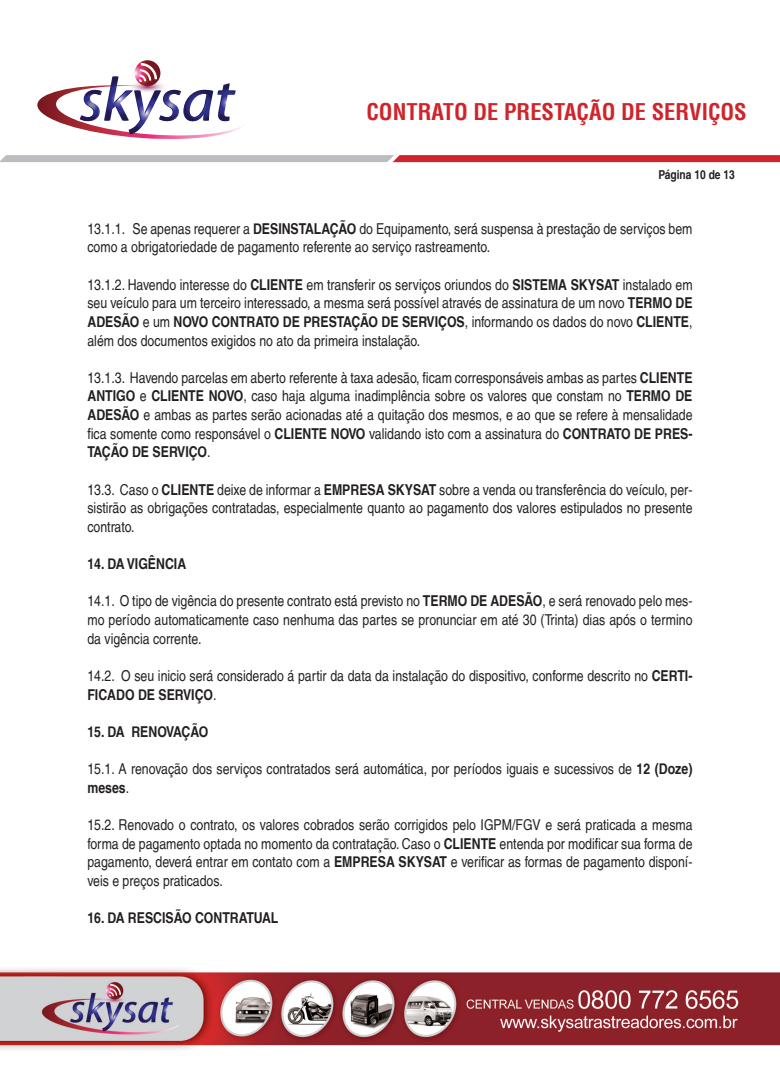
<style>
.page{position:relative;width:780px;height:1088px;background:#fff}
.page>*{position:absolute;margin:0;border:0;box-sizing:border-box;transform-origin:0 0}
.t1{font:700 condensed 22.5px "Helvetica LT";color:#d1232a}
.t2{font:condensed 15px/18.6px "Helvetica LT";color:#231f20;text-align:justify}
.t3{font:700 condensed 15px "Helvetica LT";color:#231f20}
.t4{font:700 condensed 15px "Helvetica LT";letter-spacing:-.02em;color:#231f20}
.t5{font:700 condensed 12.5px "Helvetica LT";color:#231f20}
.s1{font-weight:700}
</style>
<div class="page">
<img style="left:0;top:968px;width:779px;height:82px">
<svg style="left:134px;top:60px;width:26px;height:26px"></svg>
<svg style="left:37px;top:63px;width:205px;height:76px"></svg>
<svg style="left:0;top:155px;width:780px;height:7px;background:#c77478"></svg>
<h1 class="t1" style="left:366px;top:97px;width:382px">CONTRATO DE PRESTAÇÃO DE SERVIÇOS</h1>
<p class="t5" style="left:658px;top:167px;width:78px">Página 10 de 13</p>
<p class="t2" style="left:87px;top:219px;width:606px">13.1.1. Se apenas requerer a <span class="s1">DESINSTALAÇÃO</span> do Equipamento, será suspensa à prestação de serviços bem como a obrigatoriedade de pagamento referente ao serviço rastreamento.</p>
<p class="t2" style="left:87px;top:275px;width:606px">13.1.2. Havendo interesse do <span class="s1">CLIENTE</span> em transferir os serviços oriundos do <span class="s1">SISTEMA SKYSAT</span> instalado em seu veículo para um terceiro interessado, a mesma será possível através de assinatura de um novo <span class="s1">TERMO DE ADESÃO</span> e um <span class="s1">NOVO CONTRATO DE PRESTAÇÃO DE SERVIÇOS</span>, informando os dados do novo <span class="s1">CLIENTE</span>, além dos documentos exigidos no ato da primeira instalação.</p>
<p class="t2" style="left:87px;top:368px;width:606px">13.1.3. Havendo parcelas em aberto referente à taxa adesão, ficam corresponsáveis ambas as partes <span class="s1">CLIENTE ANTIGO</span> e <span class="s1">CLIENTE NOVO</span>, caso haja alguma inadimplência sobre os valores que constam no <span class="s1">TERMO DE ADESÃO</span> e ambas as partes serão acionadas até a quitação dos mesmos, e ao que se refere à mensalidade fica somente como responsável o <span class="s1">CLIENTE NOVO</span> validando isto com a assinatura do <span class="s1">CONTRATO DE PRES-TAÇÃO DE SERVIÇO</span>.</p>
<p class="t2" style="left:87px;top:480px;width:606px">13.3. Caso o <span class="s1">CLIENTE</span> deixe de informar a <span class="s1">EMPRESA SKYSAT</span> sobre a venda ou transferência do veículo, per&shy;sistirão as obrigações contratadas, especialmente quanto ao pagamento dos valores estipulados no presente contrato.</p>
<p class="t3" style="left:87px;top:555px;width:100px">14. DA VIGÊNCIA</p>
<p class="t2" style="left:87px;top:592px;width:606px">14.1. O tipo de vigência do presente contrato está previsto no <span class="s1">TERMO DE ADESÃO</span>, e será renovado pelo mes&shy;mo período automaticamente caso nenhuma das partes se pronunciar em até 30 (Trinta) dias após o termino da vigência corrente.</p>
<p class="t2" style="left:87px;top:666px;width:606px">14.2. O seu inicio será considerado á partir da data da instalação do dispositivo, conforme descrito no <span class="s1">CERTI-<br>FICADO DE SERVIÇO</span>.</p>
<p class="t4" style="left:87px;top:722px;width:122px">15. DA RENOVAÇÃO</p>
<p class="t2" style="left:87px;top:759px;width:606px">15.1. A renovação dos serviços contratados será automática, por períodos iguais e sucessivos de <span class="s1">12 (Doze) meses</span>.</p>
<p class="t2" style="left:87px;top:815px;width:606px">15.2. Renovado o contrato, os valores cobrados serão corrigidos pelo IGPM/FGV e será praticada a mesma forma de pagamento optada no momento da contratação. Caso o <span class="s1">CLIENTE</span> entenda por modificar sua forma de pagamento, deverá entrar em contato com a <span class="s1">EMPRESA SKYSAT</span> e verificar as formas de pagamento disponí&shy;veis e preços praticados.</p>
<p class="t3" style="left:87px;top:908px;width:192px">16. DA RESCISÃO CONTRATUAL</p>
</div>
